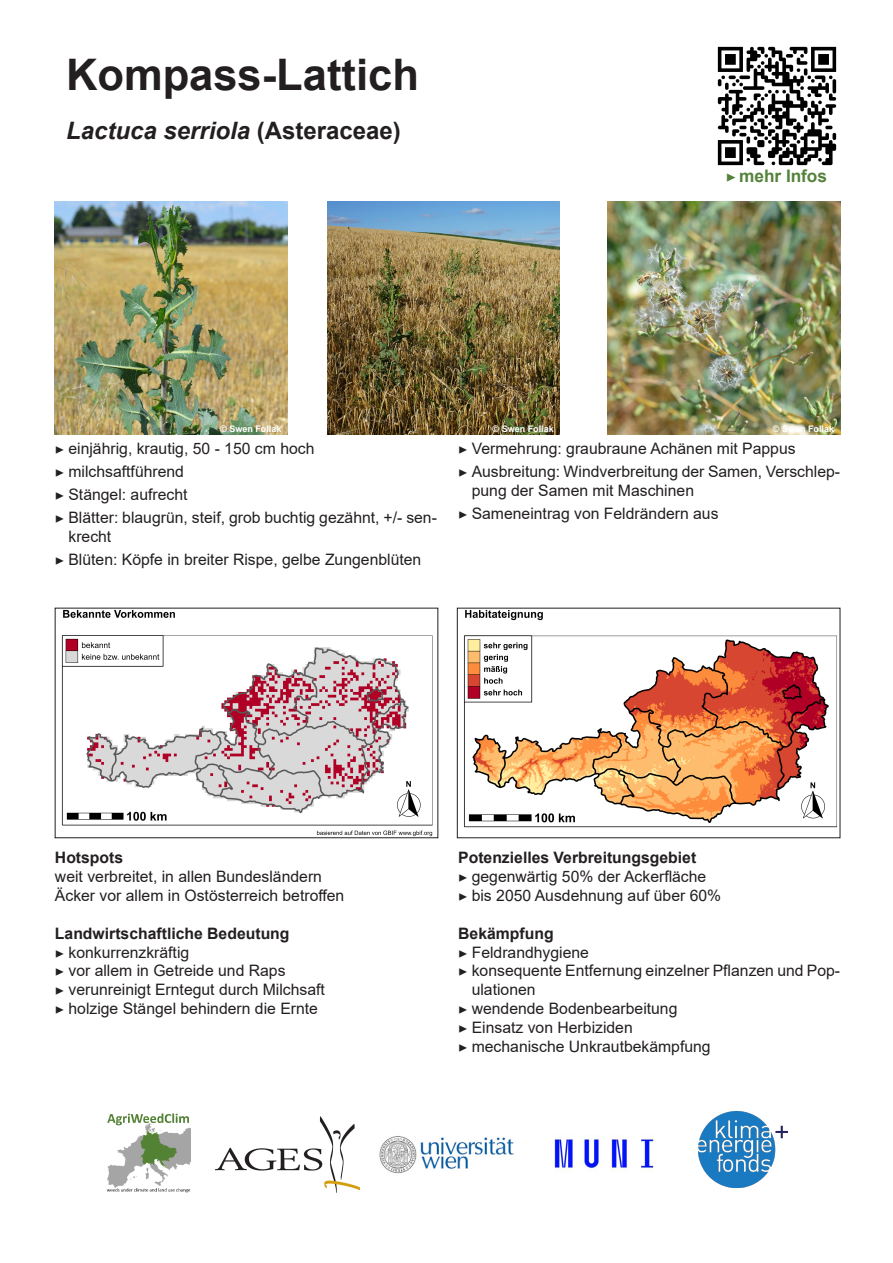
<style>
.page{position:relative;width:893px;height:1263px;background:#fff}
.page>*{position:absolute;margin:0;border:0;box-sizing:border-box;transform-origin:0 0}
.t1{font:700 43.5px "Arial";color:#231f20}
.t2{font:italic 700 24px "Arial";color:#231f20}
.t3{font:700 17.25px "Arial";letter-spacing:-.005em;color:#54823b}
.t4{font:15.75px/18.9px "Arial";color:#231f20}
.t5{font:700 15.75px "Arial";color:#231f20}
.t6{font:700 9px "Arial";color:#fff}
.s1{font-style:normal}
.s2{font-family:"Minion Pro";font-weight:400}
.s3{font-family:"Minion Pro"}
</style>
<div class="page">
<img style="left:106px;top:1113px;width:85px;height:80px">
<img style="left:698px;top:1112px;width:89px;height:76px">
<img style="left:215px;top:1116px;width:144px;height:76px">
<img style="left:554px;top:1135px;width:100px;height:37px">
<img style="left:379px;top:1136px;width:135px;height:38px">
<img style="left:55px;top:202px;width:233px;height:233px">
<img style="left:327px;top:202px;width:233px;height:233px">
<img style="left:608px;top:202px;width:232px;height:233px">
<img style="left:464px;top:610px;width:373px;height:218px">
<img style="left:61px;top:610px;width:372px;height:226px">
<div style="left:55px;top:608px;width:383px;height:230px;border:1px solid #231f20"></div>
<img style="left:717px;top:46px;width:120px;height:120px">
<p class="t1" style="left:66px;top:44px;width:354px">Kompass-Lattich</p>
<p class="t2" style="left:66px;top:114px;width:336px">Lactuca serriola <span class="s1">(Asteraceae)</span></p>
<p class="t3" style="left:726px;top:164px;width:103px"><span class="s2">▶</span> mehr Infos</p>
<p class="t6" style="left:220px;top:422px;width:63px">© Swen Follak</p>
<p class="t6" style="left:493px;top:422px;width:63px">© Swen Follak</p>
<p class="t6" style="left:773px;top:422px;width:63px">© Swen Follak</p>
<p class="t4" style="left:55px;top:439px;width:261px"><span class="s3">▶</span> einjährig, krautig, 50 - 150 cm hoch</p>
<p class="t4" style="left:55px;top:462px;width:131px"><span class="s3">▶</span> milchsaftführend</p>
<p class="t4" style="left:55px;top:485px;width:134px"><span class="s3">▶</span> Stängel: aufrecht</p>
<p class="t4" style="left:68px;top:508px;width:370px;text-indent:-14px"><span class="s3">▶</span> Blätter: blaugrün, steif, grob buchtig gezähnt, +/- sen&shy;krecht</p>
<p class="t4" style="left:55px;top:550px;width:368px"><span class="s3">▶</span> Blüten: Köpfe in breiter Rispe, gelbe Zungenblüten</p>
<p class="t4" style="left:458px;top:439px;width:339px"><span class="s3">▶</span> Vermehrung: graubraune Achänen mit Pappus</p>
<p class="t4" style="left:472px;top:462px;width:370px;text-indent:-14px"><span class="s3">▶</span> Ausbreitung: Windverbreitung der Samen, Verschlep&shy;pung der Samen mit Maschinen</p>
<p class="t4" style="left:458px;top:504px;width:262px"><span class="s3">▶</span> Sameneintrag von Feldrändern aus</p>
<p class="t5" style="left:55px;top:846px;width:70px">Hotspots</p>
<p class="t4" style="left:55px;top:867px;width:268px">weit verbreitet, in allen Bundesländern</p>
<p class="t4" style="left:55px;top:886px;width:291px">Äcker vor allem in Ostösterreich betroffen</p>
<p class="t5" style="left:55px;top:922px;width:236px">Landwirtschaftliche Bedeutung</p>
<p class="t4" style="left:55px;top:942px;width:136px"><span class="s3">▶</span> konkurrenzkräftig</p>
<p class="t4" style="left:55px;top:961px;width:232px"><span class="s3">▶</span> vor allem in Getreide und Raps</p>
<p class="t4" style="left:55px;top:980px;width:271px"><span class="s3">▶</span> verunreinigt Erntegut durch Milchsaft</p>
<p class="t4" style="left:55px;top:999px;width:265px"><span class="s3">▶</span> holzige Stängel behindern die Ernte</p>
<p class="t5" style="left:458px;top:846px;width:240px">Potenzielles Verbreitungsgebiet</p>
<p class="t4" style="left:458px;top:867px;width:250px"><span class="s3">▶</span> gegenwärtig 50% der Ackerfläche</p>
<p class="t4" style="left:458px;top:886px;width:265px"><span class="s3">▶</span> bis 2050 Ausdehnung auf über 60%</p>
<p class="t5" style="left:458px;top:922px;width:97px">Bekämpfung</p>
<p class="t4" style="left:458px;top:942px;width:132px"><span class="s3">▶</span> Feldrandhygiene</p>
<p class="t4" style="left:472px;top:961px;width:370px;text-indent:-14px"><span class="s3">▶</span> konsequente Entfernung einzelner Pflanzen und Pop&shy;ulationen</p>
<p class="t4" style="left:458px;top:999px;width:221px"><span class="s3">▶</span> wendende Bodenbearbeitung</p>
<p class="t4" style="left:458px;top:1018px;width:176px"><span class="s3">▶</span> Einsatz von Herbiziden</p>
<p class="t4" style="left:458px;top:1037px;width:254px"><span class="s3">▶</span> mechanische Unkrautbekämpfung</p>
</div>
